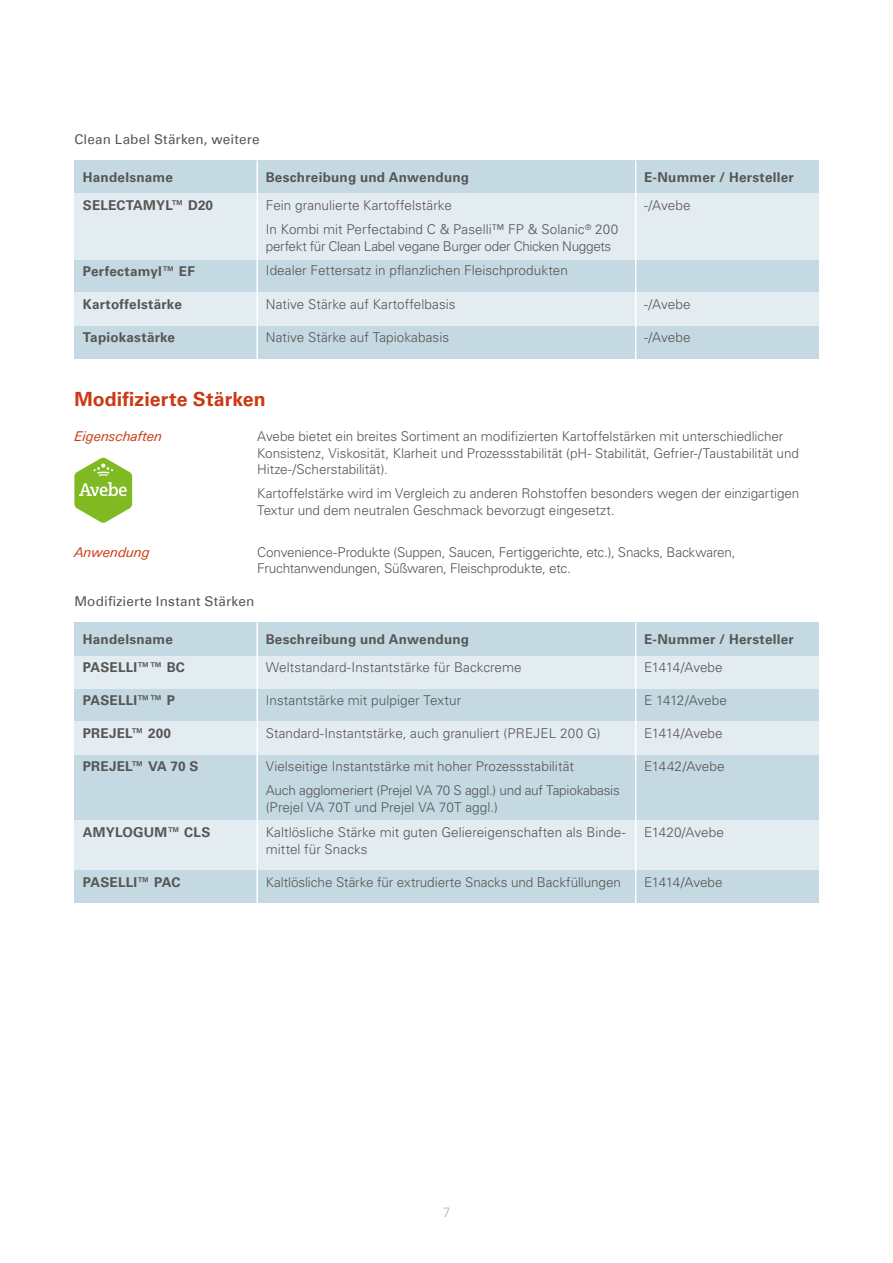
<style>
.page{position:relative;width:893px;height:1263px;background:#fff}
.page>*{position:absolute;margin:0;border:0;box-sizing:border-box;transform-origin:0 0}
.t1{font:700 19.5px "Univers LT Std";letter-spacing:.005em;color:#cb3a13}
.t2{font:300 13.5px/16.5px "Univers LT Std";letter-spacing:-.005em;color:#565655}
.t3{font:700 13.5px "Univers LT Std";letter-spacing:.015em;color:#565655}
.t4{font:13.5px "Univers Com 55 Roman";letter-spacing:.015em;color:#565655}
.t5{font:300 13.5px "Univers LT Std";letter-spacing:-.025em;color:#565655}
.t6{font:italic 13.5px "Univers Next Pro";letter-spacing:.005em;color:#cb3a13}
.t7{font:300 13.5px "Univers LT Std";color:#b1b2b3}
</style>
<div class="page">
<div style="left:74px;top:161px;width:745px;height:198px;background:#c5d9e2"></div>
<div style="left:74px;top:623px;width:745px;height:280px;background:#c5d9e2"></div>
<div style="left:74px;top:194px;width:745px;height:66px;background:#e3ecf1"></div>
<div style="left:74px;top:656px;width:745px;height:33px;background:#e3ecf1"></div>
<div style="left:74px;top:293px;width:745px;height:33px;background:#e3ecf1"></div>
<div style="left:74px;top:722px;width:745px;height:33px;background:#e3ecf1"></div>
<div style="left:74px;top:820px;width:745px;height:50px;background:#e3ecf1"></div>
<hr style="left:256px;top:161px;width:2px;height:231px;background:#fff">
<hr style="left:256px;top:623px;width:2px;height:297px;background:#fff">
<hr style="left:635px;top:161px;width:1px;height:231px;background:#fff">
<hr style="left:635px;top:623px;width:1px;height:297px;background:#fff">
<svg style="left:74px;top:458px;width:58px;height:65px"></svg>
<p class="t4" style="left:74px;top:131px;width:187px">Clean Label Stärken, weitere</p>
<p class="t3" style="left:83px;top:169px;width:92px">Handelsname</p>
<p class="t3" style="left:83px;top:197px;width:132px">SELECTAMYL™ D20</p>
<p class="t3" style="left:83px;top:263px;width:114px">Perfectamyl™ EF</p>
<p class="t3" style="left:83px;top:296px;width:101px">Kartoffelstärke</p>
<p class="t3" style="left:83px;top:329px;width:94px">Tapiokastärke</p>
<p class="t3" style="left:266px;top:169px;width:205px">Beschreibung und Anwendung</p>
<p class="t2" style="left:266px;top:193px;width:354px;line-height:24px">Fein granulierte Kartoffelstärke<br>In Kombi mit Perfectabind C &amp; Paselli™ FP &amp; Solanic<sup>®</sup> 200</p>
<p class="t2" style="left:266px;top:234px;width:347px;line-height:24px">perfekt für Clean Label vegane Burger oder Chicken Nuggets<br>Idealer Fettersatz in pflanzlichen Fleischprodukten</p>
<p class="t2" style="left:266px;top:296px;width:191px">Native Stärke auf Kartoffelbasis</p>
<p class="t2" style="left:266px;top:329px;width:185px">Native Stärke auf Tapiokabasis</p>
<h1 class="t1" style="left:74px;top:388px;width:193px">Modifizierte Stärken</h1>
<p class="t3" style="left:644px;top:169px;width:151px">E-Nummer / Hersteller</p>
<p class="t2" style="left:644px;top:197px;width:48px">-/Avebe</p>
<p class="t2" style="left:644px;top:296px;width:48px">-/Avebe</p>
<p class="t2" style="left:644px;top:329px;width:48px">-/Avebe</p>
<p class="t6" style="left:74px;top:428px;width:89px">Eigenschaften</p>
<p class="t6" style="left:74px;top:544px;width:77px">Anwendung</p>
<p class="t2" style="left:257px;top:428px;width:543px">Avebe bietet ein breites Sortiment an modifizierten Kartoffelstärken mit unterschiedlicher<br>Konsistenz, Viskosität, Klarheit und Prozessstabilität (pH- Stabilität, Gefrier-/Taustabilität und<br>Hitze-/Scherstabilität).</p>
<p class="t2" style="left:257px;top:485px;width:544px">Kartoffelstärke wird im Vergleich zu anderen Rohstoffen besonders wegen der einzigartigen<br>Textur und dem neutralen Geschmack bevorzugt eingesetzt.</p>
<p class="t2" style="left:257px;top:544px;width:480px">Convenience-Produkte (Suppen, Saucen, Fertiggerichte, etc.), Snacks, Backwaren,<br>Fruchtanwendungen, Süßwaren, Fleischprodukte, etc.</p>
<p class="t4" style="left:74px;top:593px;width:181px">Modifizierte Instant Stärken</p>
<p class="t3" style="left:83px;top:631px;width:92px">Handelsname</p>
<p class="t3" style="left:266px;top:631px;width:205px">Beschreibung und Anwendung</p>
<p class="t3" style="left:644px;top:631px;width:151px">E-Nummer / Hersteller</p>
<p class="t3" style="left:83px;top:659px;width:104px">PASELLI™™ BC</p>
<p class="t3" style="left:83px;top:692px;width:94px">PASELLI™™ P</p>
<p class="t3" style="left:83px;top:725px;width:90px">PREJEL™ 200</p>
<p class="t3" style="left:83px;top:758px;width:117px">PREJEL™ VA 70 S</p>
<p class="t3" style="left:83px;top:824px;width:129px">AMYLOGUM™ CLS</p>
<p class="t3" style="left:83px;top:874px;width:99px">PASELLI™ PAC</p>
<p class="t2" style="left:266px;top:659px;width:257px">Weltstandard-Instantstärke für Backcreme</p>
<p class="t2" style="left:266px;top:692px;width:197px">Instantstärke mit pulpiger Textur</p>
<p class="t2" style="left:266px;top:725px;width:336px">Standard-Instantstärke, auch granuliert (PREJEL 200 G)</p>
<p class="t2" style="left:266px;top:754px;width:355px;line-height:24px">Vielseitige Instantstärke mit hoher Prozessstabilität<br>Auch agglomeriert (Prejel VA 70 S aggl.) und auf Tapiokabasis</p>
<p class="t2" style="left:266px;top:794px;width:361px;line-height:25.5px">(Prejel VA 70T und Prejel VA 70T aggl.)<br>Kaltlösliche Stärke mit guten Geliereigenschaften als Binde-</p>
<p class="t2" style="left:266px;top:841px;width:103px">mittel für Snacks</p>
<p class="t2" style="left:266px;top:874px;width:357px">Kaltlösliche Stärke für extrudierte Snacks und Backfüllungen</p>
<p class="t5" style="left:644px;top:659px;width:80px">E1414/Avebe</p>
<p class="t2" style="left:644px;top:692px;width:84px">E 1412/Avebe</p>
<p class="t5" style="left:644px;top:725px;width:80px">E1414/Avebe</p>
<p class="t2" style="left:644px;top:758px;width:82px">E1442/Avebe</p>
<p class="t2" style="left:644px;top:824px;width:81px">E1420/Avebe</p>
<p class="t5" style="left:644px;top:874px;width:80px">E1414/Avebe</p>
<p class="t7" style="left:443px;top:1204px;width:9px">7</p>
</div>
